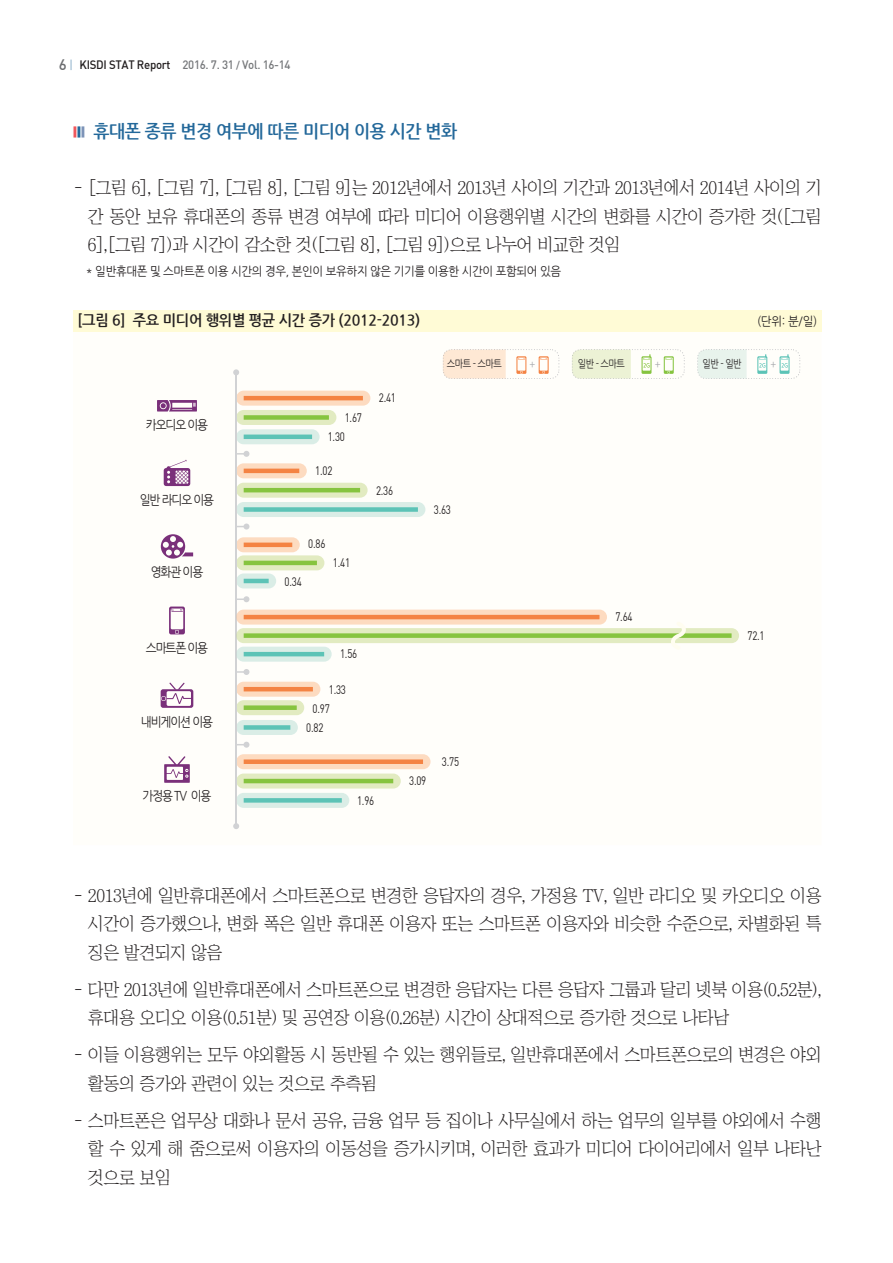
<style>
.page{position:relative;width:893px;height:1263px;background:#fff}
.page>*{position:absolute;margin:0;border:0;box-sizing:border-box;transform-origin:0 0}
.t1{font:18px/28.5px "Chosunilbo NM";letter-spacing:-.02em;color:#231f20;text-align:justify}
.t2{font:700 18px "Nanum Gothic";letter-spacing:-.025em;color:#23689a;scale:.95 1}
.t3{font:700 15px "Nanum Gothic";letter-spacing:-.02em;color:#231f20;scale:.95 1}
.t4{font:12.9px "Nanum Gothic";letter-spacing:-.09em;color:#231f20;scale:.9 1}
.t5{font:12.15px/19.4px "Dinreg";letter-spacing:-.02em;color:#231f20;scale:.8 1}
.t6{font:12px "Nanum Gothic";letter-spacing:-.03em;color:#231f20;scale:.95 1}
.t7{font:12px "Dinmed";letter-spacing:-.025em;color:#76787b;scale:.95 1}
.t8{font:10.5px "Nanum Gothic";letter-spacing:-.05em;color:#231f20;scale:.85 1}
.t9{font:10.5px "Nanum Gothic";color:#a8a9ad;scale:.85 1}
.s1{font-size:15px;color:#6c6d70}
.s2{font-family:"YDVY Mj O24";font-size:10.5px;color:#23689a}
.s3{color:#231f20}
.s4{font-size:10.5px}
.s5{font-weight:400;font-size:16.5px;color:#f0575c}
.s6{font-weight:400;font-size:16.5px}
.s7{font-weight:400;font-size:16.5px;color:#7c93b8}
</style>
<div class="page">
<div style="left:73px;top:310px;width:748px;height:22px;background:#fffbd6"></div>
<svg style="left:443px;top:349px;width:117px;height:30px"></svg>
<svg style="left:572px;top:349px;width:113px;height:30px"></svg>
<svg style="left:697px;top:349px;width:104px;height:30px"></svg>
<svg style="left:237px;top:391px;width:133px;height:53px"></svg>
<div style="left:244px;top:434px;width:68px;height:5px;background:#5cc3b6"></div>
<svg style="left:237px;top:463px;width:188px;height:54px"></svg>
<div style="left:244px;top:507px;width:174px;height:5px;background:#5cc3b6"></div>
<svg style="left:237px;top:537px;width:87px;height:51px"></svg>
<hr style="left:244px;top:579px;width:25px;height:4px;background:#5cc3b6">
<svg style="left:237px;top:682px;width:83px;height:53px"></svg>
<div style="left:244px;top:725px;width:46px;height:5px;background:#5cc3b6"></div>
<svg style="left:237px;top:754px;width:193px;height:54px"></svg>
<div style="left:244px;top:798px;width:98px;height:5px;background:#5cc3b6"></div>
<hr style="left:235px;top:372px;width:2px;height:454px;background:#d1d2d4">
<svg style="left:233px;top:369px;width:6px;height:6px"></svg>
<svg style="left:233px;top:823px;width:6px;height:6px"></svg>
<svg style="left:237px;top:451px;width:12px;height:6px"></svg>
<svg style="left:237px;top:523px;width:12px;height:6px"></svg>
<svg style="left:237px;top:596px;width:12px;height:6px"></svg>
<svg style="left:237px;top:669px;width:12px;height:6px"></svg>
<svg style="left:237px;top:742px;width:12px;height:6px"></svg>
<svg style="left:236px;top:610px;width:503px;height:52px"></svg>
<svg style="left:157px;top:400px;width:40px;height:11px"></svg>
<svg style="left:164px;top:460px;width:26px;height:26px"></svg>
<svg style="left:169px;top:606px;width:16px;height:28px"></svg>
<svg style="left:164px;top:756px;width:26px;height:27px"></svg>
<svg style="left:161px;top:534px;width:32px;height:25px"></svg>
<svg style="left:161px;top:682px;width:32px;height:26px"></svg>
<p class="t7" style="left:59px;top:57px;width:246px"><span class="s1">6</span><span class="s2">│</span> <span class="s3">KISDI STAT Report</span> 2016. 7. 31 <span class="s4">/</span> Vol. 16-14</p>
<p class="t2" style="left:73px;top:122px;width:406px"><span class="s5">■</span><span class="s6">■</span><span class="s7">■</span> 휴대폰 종류 변경 여부에 따른 미디어 이용 시간 변화</p>
<p class="t1" style="left:88px;top:173px;width:735px;text-indent:-15px">- [그림 6], [그림 7], [그림 8], [그림 9]는 2012년에서 2013년 사이의 기간과 2013년에서 2014년 사이의 기 간 동안 보유 휴대폰의 종류 변경 여부에 따라 미디어 이용행위별 시간의 변화를 시간이 증가한 것([그림 6],[그림 7])과 시간이 감소한 것([그림 8], [그림 9])으로 나누어 비교한 것임</p>
<p class="t6" style="left:86px;top:265px;width:502px">* 일반휴대폰 및 스마트폰 이용 시간의 경우, 본인이 보유하지 않은 기기를 이용한 시간이 포함되어 있음</p>
<p class="t3" style="left:77px;top:313px;width:363px">[그림 6] 주요 미디어 행위별 평균 시간 증가 (2012-2013)</p>
<p class="t6" style="left:757px;top:315px;width:65px">(단위: 분/일)</p>
<p class="t8" style="left:447px;top:358px;width:66px">스마트 - 스마트</p>
<p class="t9" style="left:530px;top:360px;width:8px">+</p>
<p class="t8" style="left:578px;top:358px;width:57px">일반 - 스마트</p>
<p class="t9" style="left:655px;top:360px;width:8px">+</p>
<p class="t8" style="left:703px;top:359px;width:48px">일반 - 일반</p>
<p class="t9" style="left:770px;top:360px;width:8px">+</p>
<p class="t5" style="left:379px;top:388px;width:23px">2.41</p>
<p class="t5" style="left:328px;top:407px;width:44px;text-indent:17px">1.67<br>1.30</p>
<p class="t5" style="left:315px;top:461px;width:23px">1.02</p>
<p class="t5" style="left:376px;top:480px;width:23px">2.36</p>
<p class="t5" style="left:434px;top:499px;width:23px">3.63</p>
<p class="t5" style="left:308px;top:534px;width:23px">0.86</p>
<p class="t5" style="left:333px;top:553px;width:23px">1.41</p>
<p class="t5" style="left:285px;top:572px;width:23px">0.34</p>
<p class="t4" style="left:146px;top:419px;width:71px">카오디오 이용</p>
<p class="t4" style="left:140px;top:494px;width:84px">일반 라디오 이용</p>
<p class="t4" style="left:151px;top:566px;width:60px">영화관 이용</p>
<p class="t4" style="left:146px;top:642px;width:71px">스마트폰 이용</p>
<p class="t4" style="left:141px;top:715px;width:82px">내비게이션 이용</p>
<p class="t4" style="left:143px;top:790px;width:78px">가정용 TV 이용</p>
<p class="t5" style="left:340px;top:644px;width:23px">1.56</p>
<p class="t5" style="left:329px;top:679px;width:23px">1.33</p>
<p class="t5" style="left:313px;top:699px;width:23px">0.97</p>
<p class="t5" style="left:306px;top:717px;width:23px">0.82</p>
<p class="t5" style="left:357px;top:790px;width:23px">1.96</p>
<p class="t5" style="left:409px;top:771px;width:23px">3.09</p>
<p class="t5" style="left:442px;top:752px;width:23px">3.75</p>
<p class="t5" style="left:615px;top:607px;width:23px">7.64</p>
<p class="t5" style="left:747px;top:626px;width:23px">72.1</p>
<p class="t1" style="left:88px;top:881px;width:735px;text-indent:-15px">- 2013년에 일반휴대폰에서 스마트폰으로 변경한 응답자의 경우, 가정용 TV, 일반 라디오 및 카오디오 이용 시간이 증가했으나, 변화 폭은 일반 휴대폰 이용자 또는 스마트폰 이용자와 비슷한 수준으로, 차별화된 특 징은 발견되지 않음</p>
<p class="t1" style="left:88px;top:975px;width:735px;text-indent:-15px">- 다만 2013년에 일반휴대폰에서 스마트폰으로 변경한 응답자는 다른 응답자 그룹과 달리 넷북 이용(0.52분), 휴대용 오디오 이용(0.51분) 및 공연장 이용(0.26분) 시간이 상대적으로 증가한 것으로 나타남</p>
<p class="t1" style="left:88px;top:1040px;width:735px;text-indent:-15px">- 이들 이용행위는 모두 야외활동 시 동반될 수 있는 행위들로, 일반휴대폰에서 스마트폰으로의 변경은 야외 활동의 증가와 관련이 있는 것으로 추측됨</p>
<p class="t1" style="left:88px;top:1106px;width:735px;text-indent:-15px">- 스마트폰은 업무상 대화나 문서 공유, 금융 업무 등 집이나 사무실에서 하는 업무의 일부를 야외에서 수행 할 수 있게 해 줌으로써 이용자의 이동성을 증가시키며, 이러한 효과가 미디어 다이어리에서 일부 나타난 것으로 보임</p>
</div>
